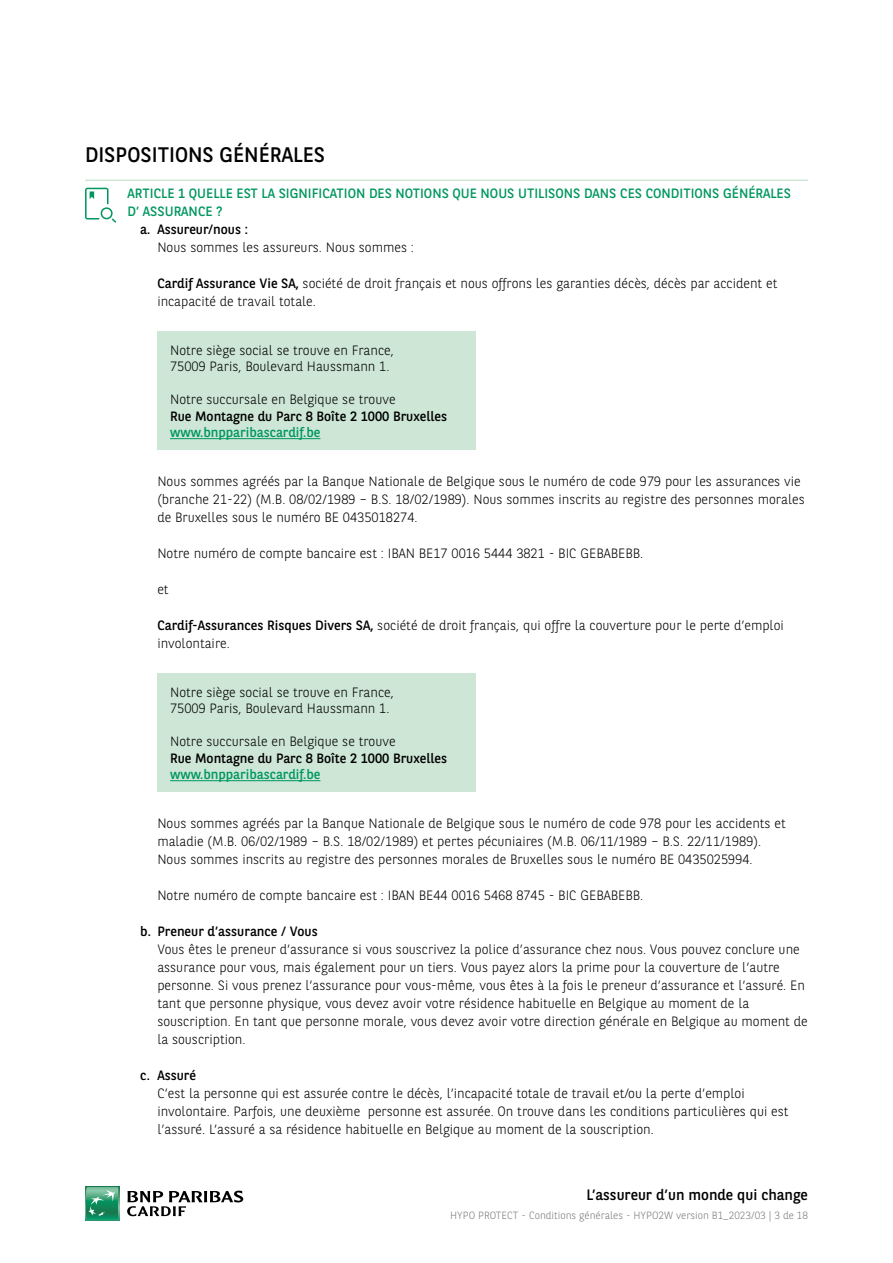
<style>
.page{position:relative;width:893px;height:1263px;background:#fff}
.page>*{position:absolute;margin:0;border:0;box-sizing:border-box;transform-origin:0 0}
.t1{font:21px "BNPP Sans";color:#000}
.t2{font:15px "BNPP Sans";color:#000}
.t3{font:300 13.5px/18px "BNPP Sans";color:#000}
.t4{font:13.5px/18px "BNPP Sans";color:#00975f}
.t5{font:13.5px "BNPP Sans";color:#000}
.t6{font:300 10.5px "BNPP Sans";color:#7c7b7b}
.s1{font-weight:400}
</style>
<div class="page">
<svg style="left:85px;top:1186px;width:34px;height:34px"></svg>
<svg style="left:86px;top:1187px;width:32px;height:32px"></svg>
<svg style="left:127px;top:1190px;width:116px;height:26px"></svg>
<hr style="left:85px;top:179px;width:723px;height:2px;background:#cde6d5">
<div style="left:157px;top:332px;width:319px;height:118px;background:#cde6d5"></div>
<hr style="left:170px;top:438px;width:150px;height:1px;background:#00975f">
<div style="left:157px;top:674px;width:319px;height:118px;background:#cde6d5"></div>
<hr style="left:170px;top:780px;width:150px;height:1px;background:#00975f">
<svg style="left:85px;top:188px;width:31px;height:35px"></svg>
<h1 class="t1" style="left:85px;top:140px;width:242px">DISPOSITIONS GÉNÉRALES</h1>
<p class="t4" style="left:128px;top:184px;width:665px">ARTICLE 1 QUELLE EST LA SIGNIFICATION DES NOTIONS QUE NOUS UTILISONS DANS CES CONDITIONS GÉNÉRALES<br>D’ ASSURANCE ?</p>
<p class="t5" style="left:140px;top:220px;width:109px">a. Assureur/nous :</p>
<p class="t3" style="left:157px;top:238px;width:258px">Nous sommes les assureurs. Nous sommes :</p>
<p class="t3" style="left:157px;top:274px;width:622px"><span class="s1">Cardif Assurance Vie SA,</span> société de droit français et nous offrons les garanties décès, décès par accident et incapacité de travail totale.</p>
<p class="t3" style="left:170px;top:341px;width:225px;line-height:16.5px">Notre siège social se trouve en France,<br>75009 Paris, Boulevard Haussmann 1.</p>
<p class="t3" style="left:170px;top:390px;width:227px">Notre succursale en Belgique se trouve</p>
<p class="t5" style="left:170px;top:407px;width:278px">Rue Montagne du Parc 8 Boîte 2 1000 Bruxelles</p>
<p class="t4" style="left:170px;top:423px;width:152px">www.bnpparibascardif.be</p>
<p class="t3" style="left:157px;top:472px;width:649px">Nous sommes agréés par la Banque Nationale de Belgique sous le numéro de code 979 pour les assurances vie (branche 21-22) (M.B. 08/02/1989 – B.S. 18/02/1989). Nous sommes inscrits au registre des personnes morales de Bruxelles sous le numéro BE 0435018274.</p>
<p class="t3" style="left:157px;top:544px;width:487px">Notre numéro de compte bancaire est : IBAN BE17 0016 5444 3821 - BIC GEBABEBB.</p>
<p class="t3" style="left:157px;top:580px;width:13px">et</p>
<p class="t3" style="left:157px;top:616px;width:628px"><span class="s1">Cardif-Assurances Risques Divers SA,</span> société de droit français, qui offre la couverture pour le perte d’emploi involontaire.</p>
<p class="t3" style="left:170px;top:683px;width:225px;line-height:16.5px">Notre siège social se trouve en France,<br>75009 Paris, Boulevard Haussmann 1.</p>
<p class="t3" style="left:170px;top:732px;width:227px">Notre succursale en Belgique se trouve</p>
<p class="t5" style="left:170px;top:749px;width:278px">Rue Montagne du Parc 8 Boîte 2 1000 Bruxelles</p>
<p class="t4" style="left:170px;top:765px;width:152px">www.bnpparibascardif.be</p>
<p class="t3" style="left:157px;top:814px;width:630px">Nous sommes agréés par la Banque Nationale de Belgique sous le numéro de code 978 pour les accidents et maladie (M.B. 06/02/1989 – B.S. 18/02/1989) et pertes pécuniaires (M.B. 06/11/1989 – B.S. 22/11/1989).<br>Nous sommes inscrits au registre des personnes morales de Bruxelles sous le numéro BE 0435025994.</p>
<p class="t3" style="left:157px;top:886px;width:487px">Notre numéro de compte bancaire est : IBAN BE44 0016 5468 8745 - BIC GEBABEBB.</p>
<p class="t5" style="left:140px;top:922px;width:179px">b. Preneur d’assurance / Vous</p>
<p class="t3" style="left:157px;top:940px;width:652px">Vous êtes le preneur d’assurance si vous souscrivez la police d’assurance chez nous. Vous pouvez conclure une assurance pour vous, mais également pour un tiers. Vous payez alors la prime pour la couverture de l’autre personne. Si vous prenez l’assurance pour vous-même, vous êtes à la fois le preneur d’assurance et l’assuré. En tant que personne physique, vous devez avoir votre résidence habituelle en Belgique au moment de la souscription. En tant que personne morale, vous devez avoir votre direction générale en Belgique au moment de la souscription.</p>
<p class="t5" style="left:140px;top:1066px;width:57px">c. Assuré</p>
<p class="t3" style="left:157px;top:1084px;width:633px">C’est la personne qui est assurée contre le décès, l’incapacité totale de travail et/ou la perte d’emploi involontaire. Parfois, une deuxième personne est assurée. On trouve dans les conditions particulières qui est l’assuré. L’assuré a sa résidence habituelle en Belgique au moment de la souscription.</p>
<p class="t2" style="left:586px;top:1184px;width:223px">L’assureur d’un monde qui change</p>
<p class="t6" style="left:450px;top:1208px;width:359px">HYPO PROTECT - Conditions générales - HYPO2W version B1_2023/03 | 3 de 18</p>
</div>
